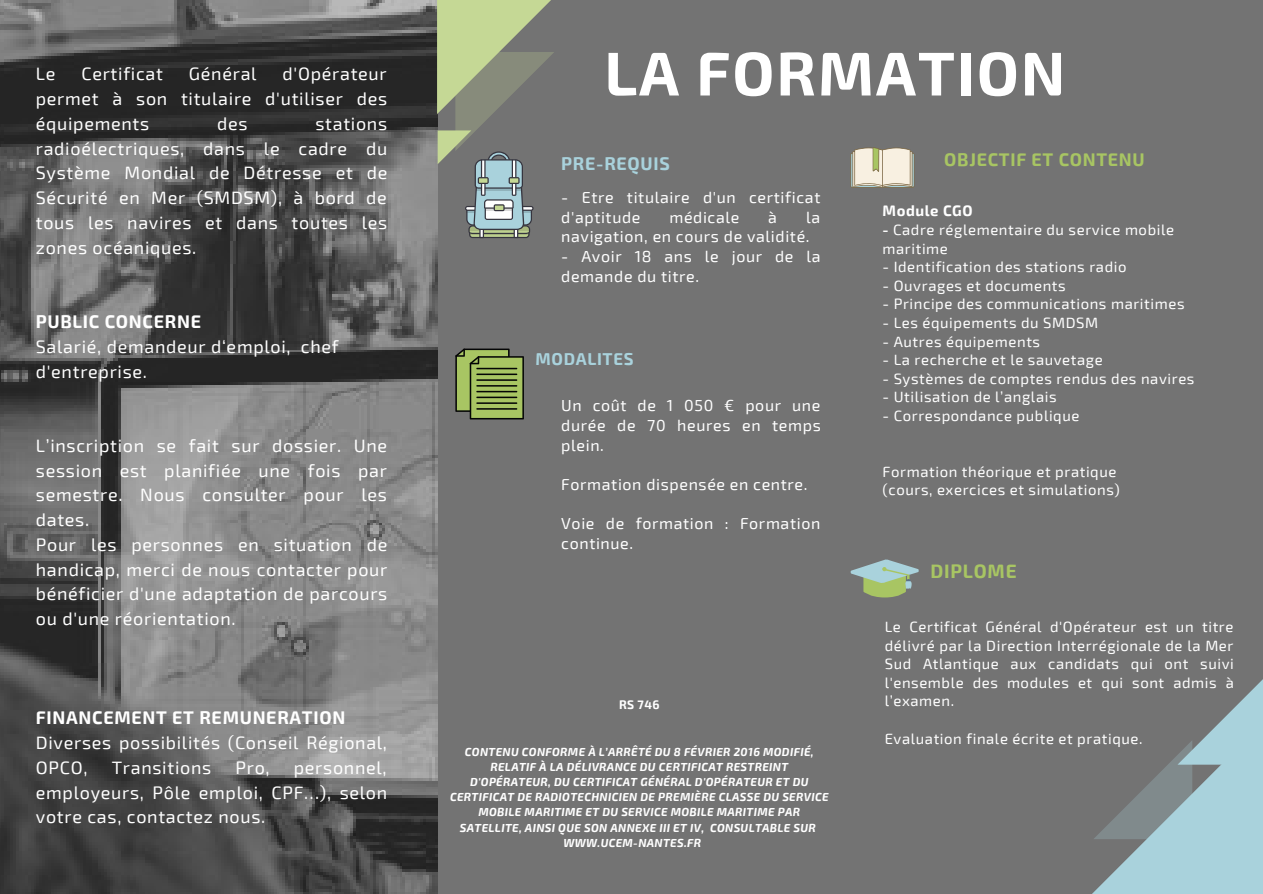
<style>
.page{position:relative;width:1263px;height:894px;background:#fff}
.page>*{position:absolute;margin:0;border:0;box-sizing:border-box;transform-origin:0 0}
.t1{font:700 61.65px "Exo 2";letter-spacing:.03em;color:#fff}
.t2{font:700 19.05px "Exo 2";letter-spacing:.04em;color:#a8c563}
.t3{font:18px/24.8px "Exo 2";letter-spacing:.04em;color:#fff;text-align:justify}
.t4{font:700 18px "Exo 2";letter-spacing:.04em;color:#fff}
.t5{font:700 17.85px "Exo 2";letter-spacing:.04em;color:#a8c563}
.t6{font:700 17.85px "Exo 2";letter-spacing:.04em;color:#a9d2dc}
.t7{font:700 16.8px "Exo 2";letter-spacing:.04em;color:#a9d2dc}
.t8{font:15.9px/19.6px "Exo 2";letter-spacing:.04em;color:#fff}
.t9{font:14.85px/18.6px "Exo 2";letter-spacing:.04em;color:#fff}
.t10{font:700 14.85px "Exo 2";letter-spacing:.04em;color:#fff}
.t11{font:700 12px "Exo 2";color:#fff}
.t12{font:italic 700 11.4px "Exo 2";letter-spacing:.03em;color:#fff}
.s1{font-weight:700}
</style>
<div class="page">
<div style="left:0;top:0;width:1263px;height:893px;background:#737373"></div>
<img style="left:0;top:0;width:437px;height:893px">
<svg style="left:1093px;top:838px;width:170px;height:55px;fill:#a9d2dc"></svg>
<svg style="left:1095px;top:679px;width:168px;height:159px"></svg>
<svg style="left:437px;top:0;width:117px;height:238px"></svg>
<svg style="left:850px;top:559px;width:69px;height:38px"></svg>
<svg style="left:850px;top:147px;width:64px;height:41px;background:#d7d2be"></svg>
<svg style="left:455px;top:348px;width:69px;height:71px;background:#81964f"></svg>
<p class="t3" style="left:36px;top:61px;width:353px;text-indent:247px">d'Opérateur permet à son titulaire d'utiliser des équipements</p>
<p class="t3" style="left:36px;top:61px;width:21px">Le</p>
<p class="t3" style="left:81px;top:61px;width:83px">Certificat</p>
<p class="t3" style="left:189px;top:61px;width:69px">Général</p>
<p class="t3" style="left:217px;top:110px;width:32px">des</p>
<p class="t3" style="left:36px;top:110px;width:353px;text-indent:280px">stations radioélectriques, dans le cadre du Système Mondial de Détresse et de Sécurité en Mer (SMDSM), à bord de tous les navires et dans toutes les zones océaniques.</p>
<p class="t4" style="left:36px;top:310px;width:167px">PUBLIC CONCERNE</p>
<p class="t3" style="left:36px;top:333px;width:304px">Salarié, demandeur d‘emploi, chef d'entreprise.</p>
<p class="t3" style="left:36px;top:432px;width:353px;text-align:left">L’inscription se fait sur dossier. Une session est planifiée une fois par semestre. Nous consulter pour les dates.<br>Pour les personnes en situation de handicap, merci de nous contacter pour bénéficier d'une adaptation de parcours ou d'une réorientation.</p>
<p class="t4" style="left:36px;top:705px;width:311px">FINANCEMENT ET REMUNERATION</p>
<p class="t3" style="left:36px;top:729px;width:353px">Diverses possibilités (Conseil Régional,<br>OPCO,</p>
<p class="t3" style="left:36px;top:754px;width:353px;text-indent:258px">personnel, employeurs, Pôle emploi, CPF…), selon votre cas, contactez nous.</p>
<p class="t3" style="left:112px;top:754px;width:101px">Transitions</p>
<p class="t3" style="left:235px;top:754px;width:36px">Pro,</p>
<h1 class="t1" style="left:604px;top:33px;width:462px">LA FORMATION</h1>
<p class="t6" style="left:561px;top:152px;width:110px">PRE-REQUIS</p>
<p class="t8" style="left:561px;top:186px;width:261px">- Etre titulaire d'un certificat d'aptitude</p>
<p class="t8" style="left:669px;top:206px;width:72px">médicale</p>
<p class="t8" style="left:768px;top:206px;width:10px">à</p>
<p class="t8" style="left:561px;top:206px;width:260px;text-indent:245px">la navigation, en cours de validité.</p>
<p class="t8" style="left:561px;top:246px;width:261px">- Avoir 18 ans le jour de la demande du titre.</p>
<p class="t7" style="left:536px;top:348px;width:99px">MODALITES</p>
<p class="t8" style="left:561px;top:395px;width:261px;text-align:justify">Un coût de 1 050 € pour une durée de 70 heures en temps plein.</p>
<p class="t8" style="left:561px;top:473px;width:248px">Formation dispensée en centre.</p>
<p class="t8" style="left:561px;top:513px;width:261px">Voie de formation : Formation continue.</p>
<p class="t11" style="left:619px;top:696px;width:42px">RS 746</p>
<p class="t12" style="left:465px;top:743px;width:350px">CONTENU CONFORME À L’ARRÊTÉ DU 8 FÉVRIER 2016 MODIFIÉ,</p>
<p class="t12" style="left:490px;top:759px;width:299px">RELATIF À LA DÉLIVRANCE DU CERTIFICAT RESTREINT</p>
<p class="t12" style="left:470px;top:774px;width:340px">D'OPÉRATEUR, DU CERTIFICAT GÉNÉRAL D'OPÉRATEUR ET DU</p>
<p class="t12" style="left:450px;top:789px;width:380px">CERTIFICAT DE RADIOTECHNICIEN DE PREMIÈRE CLASSE DU SERVICE</p>
<p class="t12" style="left:478px;top:804px;width:323px">MOBILE MARITIME ET DU SERVICE MOBILE MARITIME PAR</p>
<p class="t12" style="left:460px;top:820px;width:357px">SATELLITE, AINSI QUE SON ANNEXE III ET IV, CONSULTABLE SUR</p>
<p class="t12" style="left:563px;top:835px;width:139px">WWW.UCEM-NANTES.FR</p>
<p class="t5" style="left:944px;top:148px;width:202px">OBJECTIF ET CONTENU</p>
<p class="t10" style="left:882px;top:201px;width:92px">Module CGO</p>
<p class="t9" style="left:882px;top:219px;width:293px"><span class="s1">-</span> Cadre réglementaire du service mobile maritime</p>
<p class="t9" style="left:882px;top:257px;width:246px">- Identification des stations radio</p>
<p class="t9" style="left:882px;top:275px;width:185px">- Ouvrages et documents</p>
<p class="t9" style="left:882px;top:294px;width:304px">- Principe des communications maritimes</p>
<p class="t9" style="left:882px;top:312px;width:217px">- Les équipements du SMDSM</p>
<p class="t9" style="left:882px;top:331px;width:159px">- Autres équipements</p>
<p class="t9" style="left:882px;top:350px;width:222px">- La recherche et le sauvetage</p>
<p class="t9" style="left:882px;top:368px;width:313px">- Systèmes de comptes rendus des navires</p>
<p class="t9" style="left:882px;top:387px;width:176px">- Utilisation de l’anglais</p>
<p class="t9" style="left:882px;top:405px;width:198px">- Correspondance publique</p>
<p class="t9" style="left:882px;top:461px;width:239px">Formation théorique et pratique (cours, exercices et simulations)</p>
<p class="t2" style="left:931px;top:558px;width:88px">DIPLOME</p>
<p class="t9" style="left:885px;top:616px;width:351px;text-align:justify">Le Certificat Général d'Opérateur est un titre délivré par la Direction Interrégionale de la Mer Sud Atlantique aux candidats qui ont suivi l'ensemble des modules et qui sont admis à l’examen.</p>
<p class="t9" style="left:885px;top:728px;width:259px">Evaluation finale écrite et pratique.</p>
</div>
